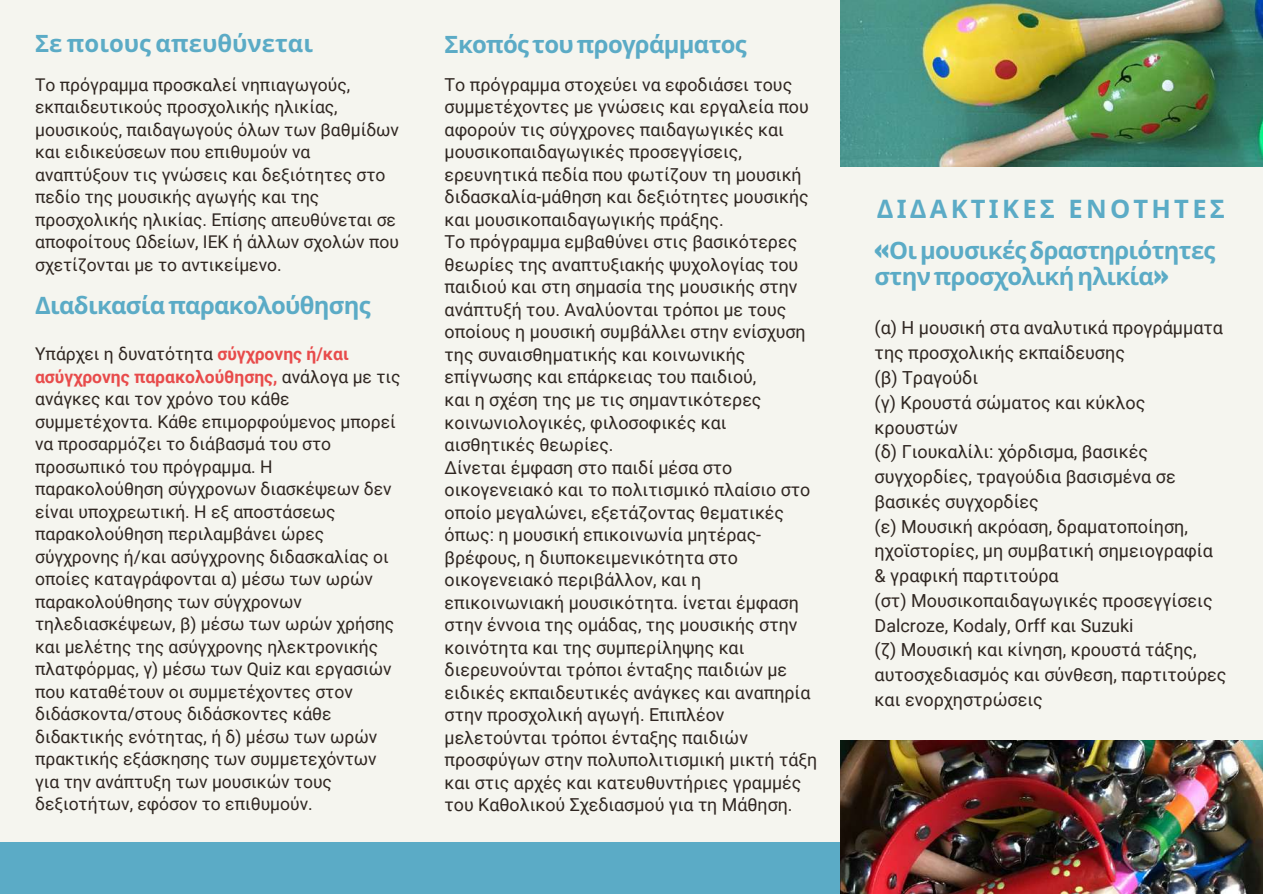
<style>
.page{position:relative;width:1263px;height:894px;background:#fff}
.page>*{position:absolute;margin:0;border:0;box-sizing:border-box;transform-origin:0 0}
.t1{font:700 25.5px "Noto Sans";letter-spacing:.13em;color:#5babc6}
.t2{font:700 23.85px/25.8px "Noto Sans";letter-spacing:-.03em;color:#5babc6}
.t3{font:700 23.85px "Noto Sans";color:#5babc6}
.t4{font:18px/24.8px "Roboto";color:#2f2621}
.t5{font:17.85px/22.5px "Roboto";color:#2f2621}
.t6{font:17.55px/22.5px "Roboto";color:#2f2621}
.s1{font-weight:700;color:#e84b4b}
.s2{font-family:"Rubik";font-weight:900}
</style>
<div class="page">
<div style="left:0;top:0;width:1263px;height:893px;background:#f5f5ef"></div>
<img style="left:840px;top:0;width:422px;height:166px">
<div style="left:0;top:842px;width:1262px;height:51px;background:#5babc6"></div>
<img style="left:840px;top:740px;width:423px;height:153px">
<h2 class="t3" style="left:35px;top:27px;width:279px">Σε ποιους απευθύνεται</h2>
<p class="t6" style="left:35px;top:74px;width:365px">Το πρόγραμμα προσκαλεί νηπιαγωγούς, εκπαιδευτικούς προσχολικής ηλικίας, μουσικούς, παιδαγωγούς όλων των βαθμίδων και ειδικεύσεων που επιθυμούν να αναπτύξουν τις γνώσεις και δεξιότητες στο πεδίο της μουσικής αγωγής και της προσχολικής ηλικίας. Επίσης απευθύνεται σε αποφοίτους Ωδείων, ΙΕΚ ή άλλων σχολών που σχετίζονται με το αντικείμενο.</p>
<h2 class="t2" style="left:35px;top:292px;width:337px">Διαδικασία παρακολούθησης</h2>
<p class="t6" style="left:35px;top:343px;width:367px">Υπάρχει η δυνατότητα <span class="s1">σύγχρονης ή/και ασύγχρονης παρακολούθησης,</span> ανάλογα με τις ανάγκες και τον χρόνο του κάθε συμμετέχοντα. Κάθε επιμορφούμενος μπορεί να προσαρμόζει το διάβασμά του στο προσωπικό του πρόγραμμα. Η παρακολούθηση σύγχρονων διασκέψεων δεν είναι υποχρεωτική. Η εξ αποστάσεως παρακολούθηση περιλαμβάνει ώρες σύγχρονης ή/και ασύγχρονης διδασκαλίας οι οποίες καταγράφονται α) μέσω των ωρών παρακολούθησης των σύγχρονων τηλεδιασκέψεων, β) μέσω των ωρών χρήσης και μελέτης της ασύγχρονης ηλεκτρονικής πλατφόρμας, γ) μέσω των Quiz και εργασιών που καταθέτουν οι συμμετέχοντες στον διδάσκοντα/στους διδάσκοντες κάθε διδακτικής ενότητας, ή δ) μέσω των ωρών πρακτικής εξάσκησης των συμμετεχόντων για την ανάπτυξη των μουσικών τους δεξιοτήτων, εφόσον το επιθυμούν.</p>
<h2 class="t2" style="left:445px;top:31px;width:304px">Σκοπός του προγράμματος</h2>
<p class="t5" style="left:445px;top:73px;width:374px">Το πρόγραμμα στοχεύει να εφοδιάσει τους συμμετέχοντες με γνώσεις και εργαλεία που αφορούν τις σύγχρονες παιδαγωγικές και μουσικοπαιδαγωγικές προσεγγίσεις, ερευνητικά πεδία που φωτίζουν τη μουσική διδασκαλία-μάθηση και δεξιότητες μουσικής και μουσικοπαιδαγωγικής πράξης.<br>Το πρόγραμμα εμβαθύνει στις βασικότερες θεωρίες της αναπτυξιακής ψυχολογίας του παιδιού και στη σημασία της μουσικής στην ανάπτυξή του. Αναλύονται τρόποι με τους οποίους η μουσική συμβάλλει στην ενίσχυση της συναισθηματικής και κοινωνικής επίγνωσης και επάρκειας του παιδιού,<br>και η σχέση της με τις σημαντικότερες κοινωνιολογικές, φιλοσοφικές και αισθητικές θεωρίες.<br>Δίνεται έμφαση στο παιδί μέσα στο οικογενειακό και το πολιτισμικό πλαίσιο στο οποίο μεγαλώνει, εξετάζοντας θεματικές όπως: η μουσική επικοινωνία μητέρας&shy;βρέφους, η διυποκειμενικότητα στο οικογενειακό περιβάλλον, και η επικοινωνιακή μουσικότητα. ίνεται έμφαση στην έννοια της ομάδας, της μουσικής στην κοινότητα και της συμπερίληψης και διερευνούνται τρόποι ένταξης παιδιών με ειδικές εκπαιδευτικές ανάγκες και αναπηρία στην προσχολική αγωγή. Επιπλέον μελετούνται τρόποι ένταξης παιδιών προσφύγων στην πολυπολιτισμική μικτή τάξη και στις αρχές και κατευθυντήριες γραμμές του Καθολικού Σχεδιασμού για τη Μάθηση.</p>
<h1 class="t1" style="left:877px;top:190px;width:350px">ΔΙΔΑΚΤΙΚΕΣ ΕΝΟΤΗΤΕΣ</h1>
<h2 class="t2" style="left:875px;top:237px;width:342px"><span class="s2">«</span>Οι μουσικές δραστηριότητες στην προσχολική ηλικία<span class="s2">»</span></h2>
<p class="t4" style="left:875px;top:316px;width:353px">(α) Η μουσική στα αναλυτικά προγράμματα της προσχολικής εκπαίδευσης<br>(β) Τραγούδι<br>(γ) Κρουστά σώματος και κύκλος κρουστών<br>(δ) Γιουκαλίλι: χόρδισμα, βασικές συγχορδίες, τραγούδια βασισμένα σε βασικές συγχορδίες<br>(ε) Μουσική ακρόαση, δραματοποίηση, ηχοϊστορίες, μη συμβατική σημειογραφία &amp; γραφική παρτιτούρα<br>(στ) Μουσικοπαιδαγωγικές προσεγγίσεις<br>Dalcroze, Kodaly, Orff και Suzuki<br>(ζ) Μουσική και κίνηση, κρουστά τάξης, αυτοσχεδιασμός και σύνθεση, παρτιτούρες και ενορχηστρώσεις</p>
</div>
